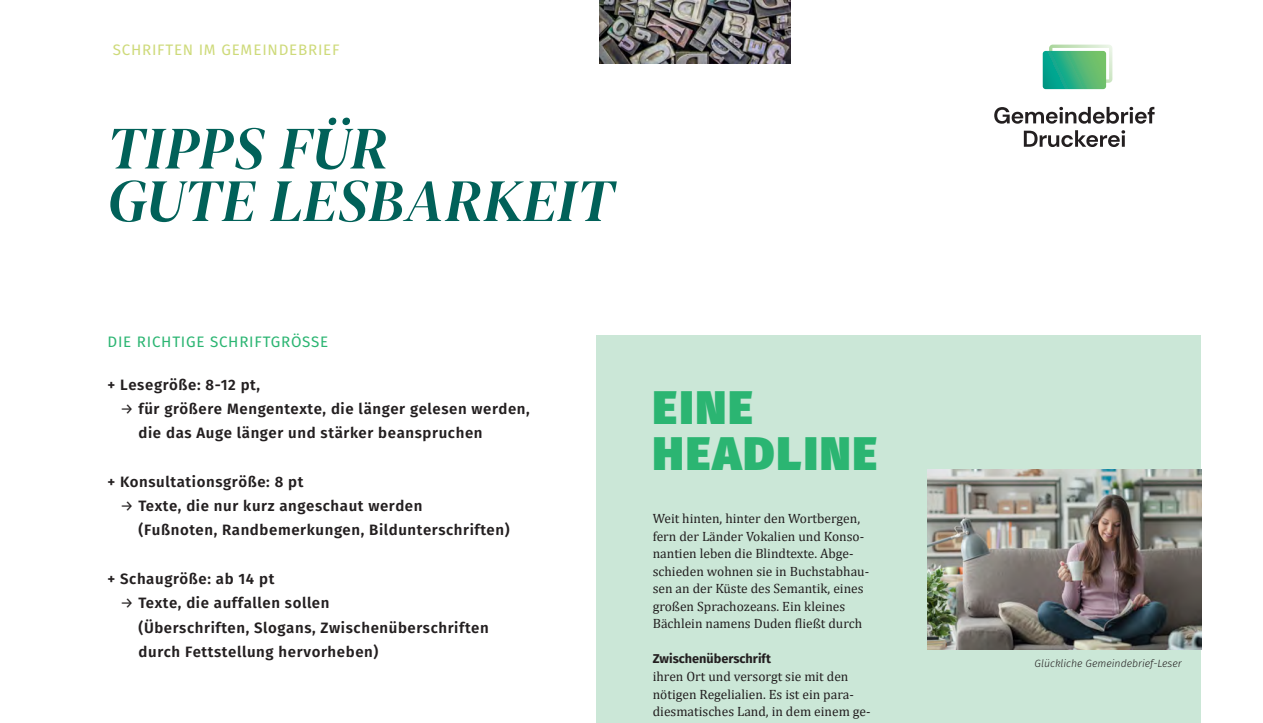
<style>
.page{position:relative;width:1263px;height:723px;background:#fff}
.page>*{position:absolute;margin:0;border:0;box-sizing:border-box;transform-origin:0 0}
.t1{font:italic 60px/52.5px "DM Serif Display";letter-spacing:.015em;color:#016159}
.t2{font:900 47.1px/45.6px "Fira Sans";letter-spacing:.05em;color:#2bb572}
.t3{font:15.15px "Fira Sans";letter-spacing:.05em;color:#2bb572}
.t4{font:15.15px "Fira Sans";letter-spacing:.05em;color:#ceda7a}
.t5{font:600 15px/24.3px "Fira Sans";letter-spacing:.04em;color:#231f20}
.t6{font:13.5px/17.5px "Cambria";color:#231f20}
.t7{font:700 12.75px "Fira Sans";color:#231f20}
.t8{font:italic 300 10.5px "Fira Sans";color:#231f20}
.s1{font-weight:400}
</style>
<div class="page">
<svg style="left:1024px;top:130px;width:101px;height:17px"></svg>
<svg style="left:994px;top:107px;width:160px;height:17px"></svg>
<svg style="left:1043px;top:45px;width:69px;height:44px"></svg>
<img style="left:600px;top:0;width:190px;height:63px">
<div style="left:596px;top:335px;width:605px;height:388px;background:#cbe7d7"></div>
<img style="left:927px;top:470px;width:274px;height:179px">
<p class="t4" style="left:113px;top:38px;width:228px">SCHRIFTEN IM GEMEINDEBRIEF</p>
<h1 class="t1" style="left:107px;top:123px;width:507px">TIPPS FÜR<br>GUTE LESBARKEIT</h1>
<p class="t3" style="left:108px;top:330px;width:222px">DIE RICHTIGE SCHRIFTGRÖSSE</p>
<p class="t5" style="left:107px;top:371px;width:154px">+ Lesegröße: 8-12 pt,</p>
<p class="t5" style="left:139px;top:396px;width:393px;text-indent:-18px"><span class="s1">→</span> für größere Mengentexte, die länger gelesen werden, die das Auge länger und stärker beanspruchen</p>
<p class="t5" style="left:107px;top:468px;width:197px">+ Konsultationsgröße: 8 pt</p>
<p class="t5" style="left:139px;top:493px;width:373px;text-indent:-18px"><span class="s1">→</span> Texte, die nur kurz angeschaut werden<br>(Fußnoten, Randbemerkungen, Bildunterschriften)</p>
<p class="t5" style="left:107px;top:566px;width:168px">+ Schaugröße: ab 14 pt</p>
<p class="t5" style="left:139px;top:590px;width:352px;text-indent:-18px"><span class="s1">→</span> Texte, die auffallen sollen<br>(Überschriften, Slogans, Zwischenüberschriften durch Fettstellung hervorheben)</p>
<h2 class="t2" style="left:653px;top:379px;width:226px">EINE<br>HEADLINE</h2>
<p class="t6" style="left:653px;top:509px;width:218px">Weit hinten, hinter den Wortbergen, fern der Länder Vokalien und Konso&shy;nantien leben die Blindtexte. Abge&shy;schieden wohnen sie in Buchstabhau&shy;sen an der Küste des Semantik, eines großen Sprachozeans. Ein kleines Bächlein namens Duden fließt durch</p>
<p class="t7" style="left:653px;top:648px;width:120px">Zwischenüberschrift</p>
<p class="t6" style="left:653px;top:667px;width:219px">ihren Ort und versorgt sie mit den nötigen Regelialien. Es ist ein para&shy;diesmatisches Land, in dem einem ge-</p>
<p class="t8" style="left:1035px;top:656px;width:149px">Glückliche Gemeindebrief-Leser</p>
</div>
